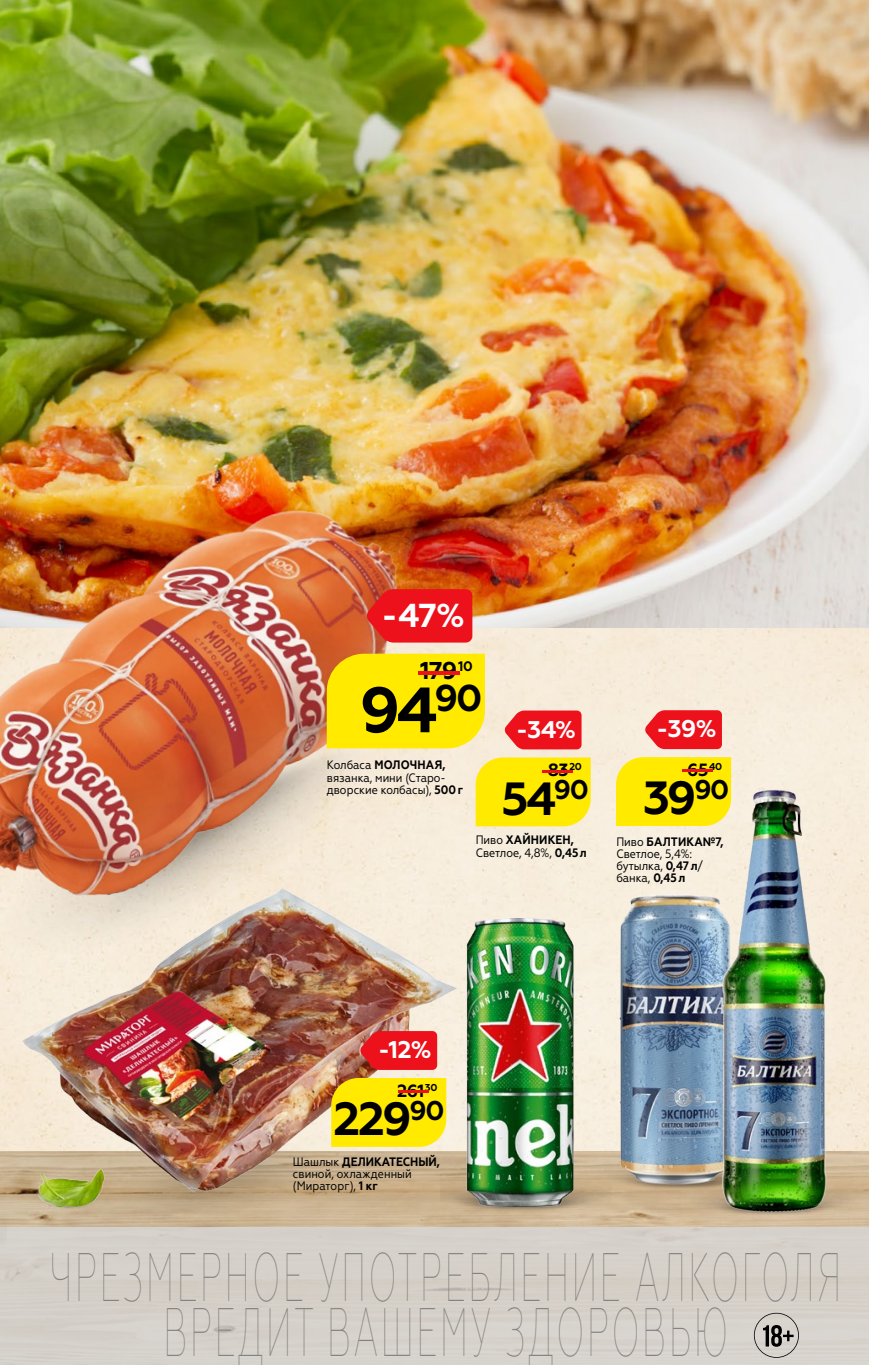
<style>
.page{position:relative;width:869px;height:1365px;background:#fff}
.page>*{position:absolute;margin:0;border:0;box-sizing:border-box;transform-origin:0 0}
.t1{font:100 68.42px/54.4px "Geometria Narrow";letter-spacing:.07em;color:#858382;text-align:center;scale:.56 1}
.t2{font:700 63.88px "Geometria";color:#000}
.t3{font:700 46.38px "Geometria";letter-spacing:-.055em;color:#000}
.t4{font:700 33.07px "Geometria";color:#fff}
.t5{font:700 24.32px "Geometria";color:#000002}
.t6{font:700 24.15px "Geometria";color:#fff}
.t7{font:700 17.68px "Geometria";letter-spacing:-.035em;color:#000002}
.t8{font:700 13.83px "Geometria";color:#000002}
.t9{font:12.25px/12.2px "Geometria Narrow";color:#000}
.t10{font:700 9.97px "Geometria";color:#000002}
.s1{font-size:24.32px;color:#ed111c}
.s2{font-weight:700}
.s3{font-size:17.68px;color:#ed111c}
</style>
<div class="page">
<div style="left:0;top:628px;width:868px;height:523px;background:#f7ecdc"></div>
<img style="left:0;top:1151px;width:868px;height:75px">
<div style="left:0;top:1226px;width:868px;height:138px;background:#d5d0c9"></div>
<svg style="left:753px;top:1312px;width:45px;height:45px"></svg>
<img style="left:0;top:0;width:868px;height:628px">
<img style="left:462px;top:1190px;width:149px;height:22px">
<img style="left:462px;top:918px;width:118px;height:288px">
<img style="left:563px;top:1140px;width:37px;height:50px">
<img style="left:600px;top:885px;width:105px;height:306px">
<img style="left:649px;top:1164px;width:219px;height:52px">
<img style="left:705px;top:782px;width:130px;height:434px">
<img style="left:0;top:1196px;width:7px;height:31px">
<img style="left:0;top:254px;width:37px;height:189px">
<img style="left:0;top:611px;width:484px;height:444px">
<img style="left:0;top:443px;width:445px;height:469px">
<img style="left:15px;top:826px;width:447px;height:446px">
<div style="left:475px;top:757px;width:115px;height:69px;background:#ffea00"></div>
<svg style="left:504px;top:710px;width:77px;height:39px;background:#ee2930"></svg>
<div style="left:615px;top:757px;width:115px;height:69px;background:#ffea00"></div>
<svg style="left:644px;top:710px;width:77px;height:39px;background:#ee2931"></svg>
<div style="left:331px;top:1077px;width:115px;height:69px;background:#ffea00"></div>
<svg style="left:360px;top:1030px;width:77px;height:39px;background:#e61d25"></svg>
<div style="left:326px;top:653px;width:158px;height:95px;background:#ffea00"></div>
<svg style="left:366px;top:589px;width:106px;height:53px;background:#e9181f"></svg>
<h3 class="t4" style="left:381px;top:595px;width:85px">-47%</h3>
<p class="t8" style="left:405px;top:658px;width:68px"><span class="s1">-</span>10</p>
<h3 class="t5" style="left:420px;top:656px;width:39px">179</h3>
<h2 class="t2" style="left:359px;top:672px;width:124px">94<sup>90</sup></h2>
<p class="t9" style="left:327px;top:759px;width:138px">Колбаса <span class="s2">МОЛОЧНАЯ, </span>вязанка, мини (Старо&shy;дворские колбасы), <span class="s2">500г</span></p>
<h3 class="t6" style="left:516px;top:715px;width:62px">-34%</h3>
<p class="t10" style="left:533px;top:761px;width:50px"><span class="s3">-</span>20</p>
<h3 class="t7" style="left:547px;top:759px;width:22px">83</h3>
<h3 class="t3" style="left:501px;top:770px;width:89px">54<sup>90</sup></h3>
<p class="t9" style="left:475px;top:834px;width:112px">Пиво <span class="s2">ХАЙНИКЕН,<br></span>Светлое, 4,8%, <span class="s2">0,45л</span></p>
<h3 class="t6" style="left:656px;top:714px;width:62px">-39%</h3>
<p class="t10" style="left:673px;top:760px;width:50px"><span class="s3">-</span>40</p>
<h3 class="t7" style="left:687px;top:759px;width:23px">65</h3>
<h3 class="t3" style="left:642px;top:770px;width:88px">39<sup>90</sup></h3>
<p class="t9" style="left:616px;top:835px;width:108px">Пиво <span class="s2">БАЛТИКА№7,<br></span>Светлое, 5,4%: бутылка, <span class="s2">0,47л</span>/ банка, <span class="s2">0,45л</span></p>
<h3 class="t6" style="left:378px;top:1035px;width:55px">-12%</h3>
<p class="t10" style="left:388px;top:1081px;width:50px"><span class="s3">-</span>30</p>
<h3 class="t7" style="left:397px;top:1079px;width:28px">261</h3>
<h3 class="t3" style="left:333px;top:1091px;width:112px">229<sup>90</sup></h3>
<p class="t9" style="left:293px;top:1154px;width:148px">Шашлык <span class="s2">ДЕЛИКАТЕСНЫЙ, </span>свиной, охлажденный (Мираторг), <span class="s2">1 кг</span></p>
<h1 class="t1" style="left:50px;top:1249px;width:1414px">ЧРЕЗМЕРНОЕ УПОТРЕБЛЕНИЕ АЛКОГОЛЯ<br>ВРЕДИТ ВАШЕМУ ЗДОРОВЬЮ</h1>
</div>
